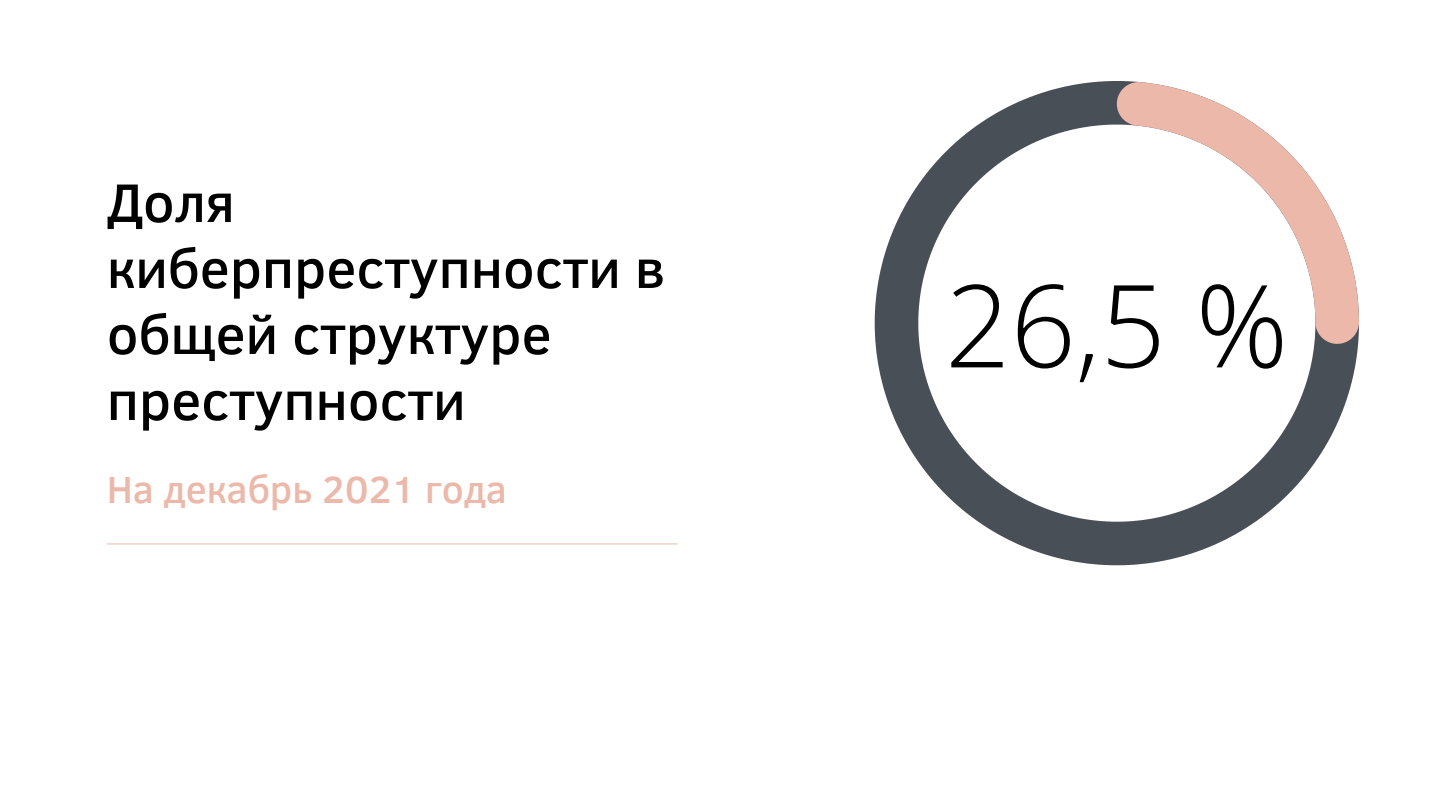
<style>
.page{position:relative;width:1440px;height:810px;background:#fff}
.page>*{position:absolute;margin:0;border:0;box-sizing:border-box;transform-origin:0 0}
.t1{font:300 114.8px "Open Sans";color:#000}
.t2{font:500 55.4px/66px "Clear Sans";color:#000}
.t3{font:500 38.7px "Clear Sans";color:#ebb8a9}
</style>
<div class="page">
<hr style="left:107px;top:544px;width:570px;height:1px;background:#ebb8a9">
<svg style="left:875px;top:81px;width:483px;height:484px"></svg>
<svg style="left:1117px;top:82px;width:242px;height:262px"></svg>
<p class="t2" style="left:107px;top:167px;width:560px">Доля киберпреступности в общей структуре преступности</p>
<p class="t3" style="left:107px;top:461px;width:402px">На декабрь 2021 года</p>
<h1 class="t1" style="left:945px;top:245px;width:345px">26,5 %</h1>
</div>
